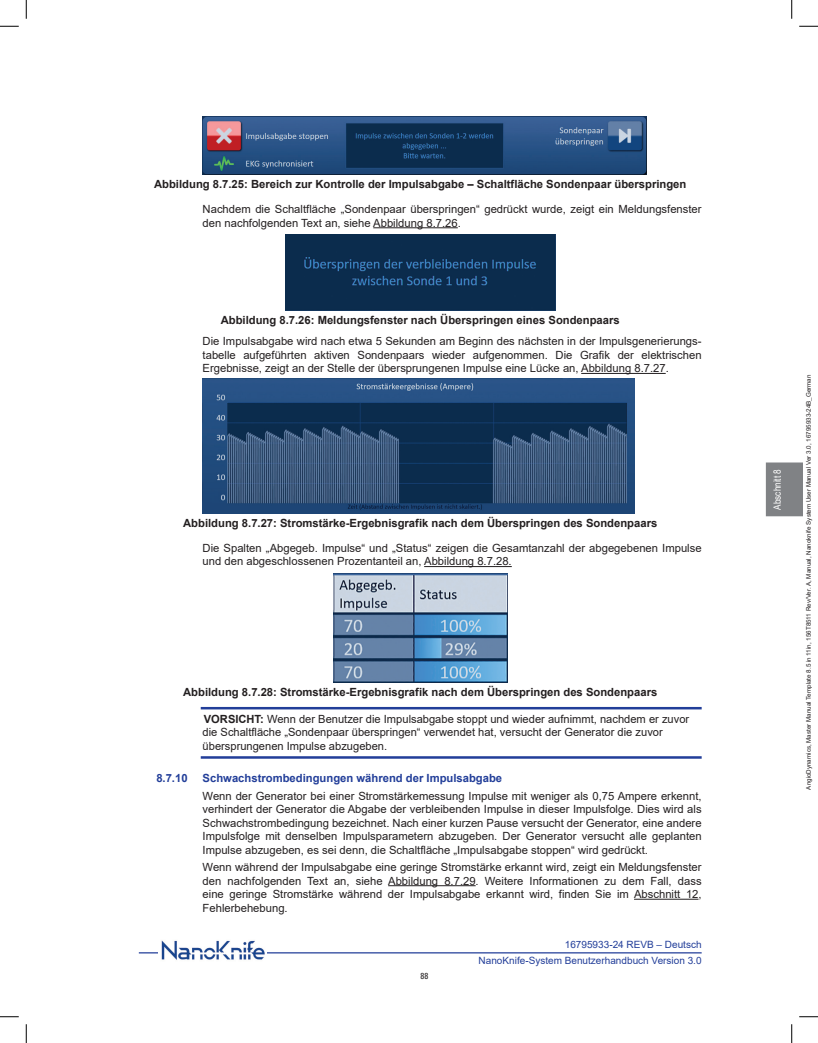
<style>
.page{position:relative;width:818px;height:1043px;background:#fff}
.page>*{position:absolute;margin:0;border:0;box-sizing:border-box;transform-origin:0 0}
.un_body_indent2{font:11.25px/13.5px "Arial";color:#231f20;text-align:justify}
.un_figure_title{font:700 11.25px "Arial";color:#231f20}
.un_caution_indent2{font:11.25px/13.5px "Arial";color:#231f20}
.un_subhead_2{font:700 11.25px "Arial";color:#223e99}
.t1{font:10px/16.1px "Arial";color:#223e99;text-align:right}
.t2{font:10px "Arial Narrow";color:#fff}
.t3{font:condensed 8.75px "Univers LT Std";color:#231f20}
.t4{font:6.25px "Arial";color:#231f20}
.s1{font-weight:700}
</style>
<div class="page">
<div style="left:765px;top:462px;width:37px;height:54px;background:#808285"></div>
<hr style="left:139px;top:952px;width:562px;height:1px;background:#223e99">
<img style="left:159px;top:940px;width:108px;height:20px">
<hr style="left:373px;top:227px;width:85px;height:1px;background:#231f20">
<hr style="left:581px;top:373px;width:84px;height:1px;background:#231f20">
<hr style="left:424px;top:566px;width:87px;height:1px;background:#231f20">
<hr style="left:201px;top:707px;width:500px;height:2px;background:#223e99">
<hr style="left:201px;top:756px;width:500px;height:2px;background:#223e99">
<hr style="left:388px;top:885px;width:87px;height:1px;background:#231f20">
<hr style="left:634px;top:898px;width:64px;height:1px;background:#231f20">
<img style="left:202px;top:116px;width:444px;height:59px">
<img style="left:285px;top:234px;width:270px;height:77px">
<img style="left:202px;top:378px;width:432px;height:135px">
<img style="left:333px;top:573px;width:174px;height:109px">
<svg style="left:0;top:25px;width:19px;height:2px"></svg>
<svg style="left:799px;top:25px;width:19px;height:2px"></svg>
<svg style="left:0;top:1016px;width:19px;height:1px"></svg>
<svg style="left:799px;top:1016px;width:19px;height:1px"></svg>
<svg style="left:25px;top:0;width:2px;height:19px"></svg>
<svg style="left:25px;top:1024px;width:2px;height:18px"></svg>
<svg style="left:791px;top:0;width:1px;height:19px"></svg>
<svg style="left:791px;top:1024px;width:1px;height:18px"></svg>
<p class="un_figure_title" style="left:154px;top:176px;width:534px">Abbildung 8.7.25: Bereich zur Kontrolle der Impulsabgabe – Schaltfläche Sondenpaar überspringen</p>
<p class="un_body_indent2" style="left:202px;top:202px;width:500px">Nachdem die Schaltfläche „Sondenpaar überspringen“ gedrückt wurde, zeigt ein Meldungsfenster den nachfolgenden Text an, siehe Abbildung 8.7.26.</p>
<p class="un_figure_title" style="left:221px;top:312px;width:400px">Abbildung 8.7.26: Meldungsfenster nach Überspringen eines Sondenpaars</p>
<p class="un_body_indent2" style="left:202px;top:334px;width:500px">Die Impulsabgabe wird nach etwa 5 Sekunden am Beginn des nächsten in der Impulsgenerierungs&shy;tabelle aufgeführten aktiven Sondenpaars wieder aufgenommen. Die Grafik der elektrischen Ergebnisse, zeigt an der Stelle der übersprungenen Impulse eine Lücke an, Abbildung 8.7.27.</p>
<p class="un_figure_title" style="left:183px;top:515px;width:475px">Abbildung 8.7.27: Stromstärke-Ergebnisgrafik nach dem Überspringen des Sondenpaars</p>
<p class="un_body_indent2" style="left:202px;top:541px;width:500px">Die Spalten „Abgegeb. Impulse“ und „Status“ zeigen die Gesamtanzahl der abgegebenen Impulse und den abgeschlossenen Prozentanteil an, Abbildung 8.7.28.</p>
<p class="un_figure_title" style="left:183px;top:684px;width:475px">Abbildung 8.7.28: Stromstärke-Ergebnisgrafik nach dem Überspringen des Sondenpaars</p>
<p class="un_caution_indent2" style="left:202px;top:712px;width:488px"><span class="s1">VORSICHT:</span> Wenn der Benutzer die Impulsabgabe stoppt und wieder aufnimmt, nachdem er zuvor die Schaltfläche „Sondenpaar überspringen“ verwendet hat, versucht der Generator die zuvor übersprungenen Impulse abzugeben.</p>
<p class="un_subhead_2" style="left:156px;top:770px;width:33px">8.7.10</p>
<p class="un_subhead_2" style="left:202px;top:770px;width:301px">Schwachstrombedingungen während der Impulsabgabe</p>
<p class="un_body_indent2" style="left:202px;top:789px;width:500px">Wenn der Generator bei einer Stromstärkemessung Impulse mit weniger als 0,75 Ampere erkennt, verhindert der Generator die Abgabe der verbleibenden Impulse in dieser Impulsfolge. Dies wird als Schwachstrombedingung bezeichnet. Nach einer kurzen Pause versucht der Generator, eine andere Impulsfolge mit denselben Impulsparametern abzugeben. Der Generator versucht alle geplanten Impulse abzugeben, es sei denn, die Schaltfläche „Impulsabgabe stoppen“ wird gedrückt.</p>
<p class="un_body_indent2" style="left:202px;top:860px;width:500px">Wenn während der Impulsabgabe eine geringe Stromstärke erkannt wird, zeigt ein Meldungsfenster den nachfolgenden Text an, siehe Abbildung 8.7.29. Weitere Informationen zu dem Fall, dass eine geringe Stromstärke während der Impulsabgabe erkannt wird, finden Sie im Abschnitt 12, Fehlerbehebung.</p>
<p class="t3" style="left:420px;top:970px;width:9px">88</p>
<p class="t1" style="left:478px;top:936px;width:224px">16795933-24 REVB – Deutsch<br>NanoKnife-System Benutzerhandbuch Version 3.0</p>
<p class="t2" style="left:770px;top:509px;width:42px;rotate:-90deg">Abschnitt 8</p>
<p class="t4" style="left:804px;top:789px;width:416px;rotate:-90deg">AngioDynamics, Master Manual Template 8.5 in 11in, 156T8511 Rev/Ver. A, Manual, Nanoknife System User Manual Ver 3.0, 16795933-24B_German</p>
</div>
